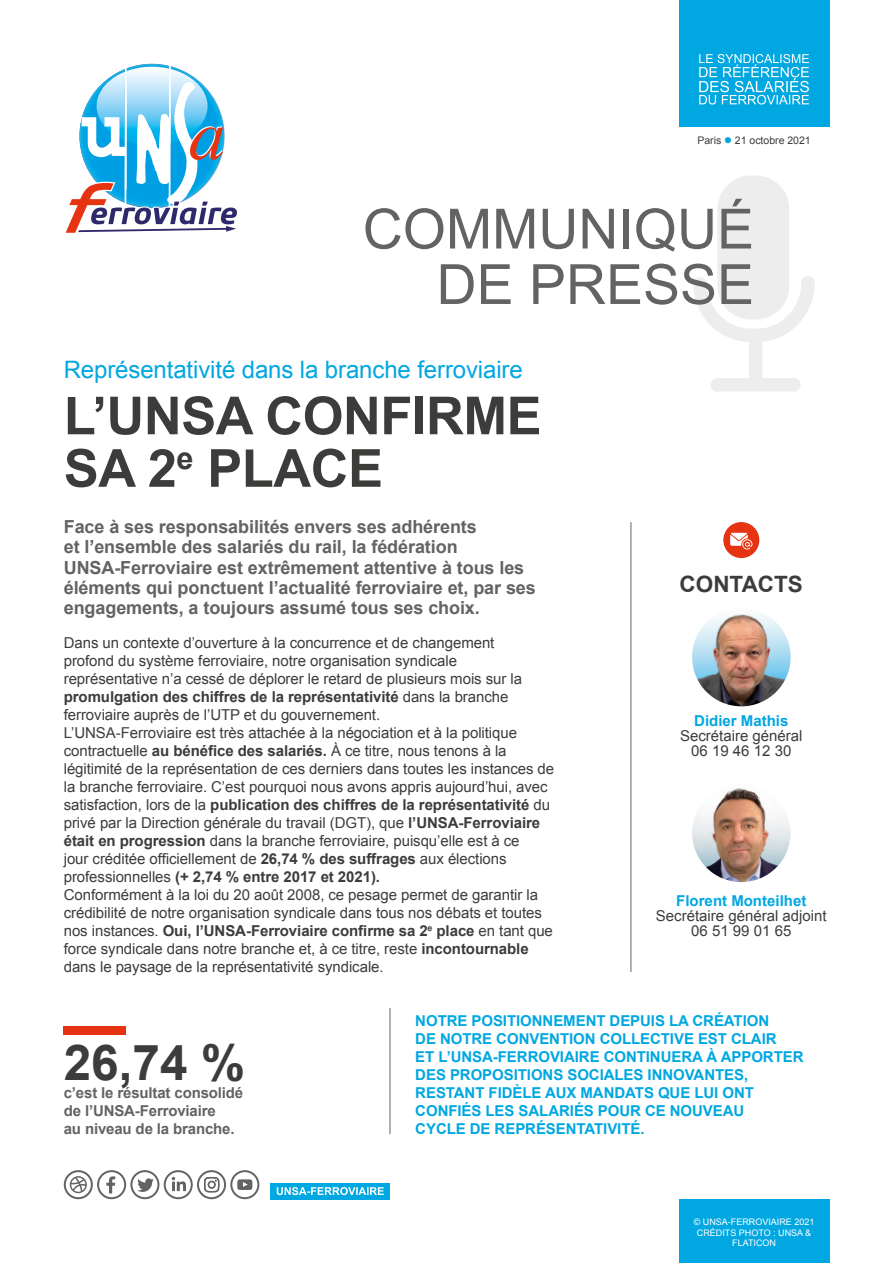
<style>
.page{position:relative;width:893px;height:1263px;background:#fff}
.page>*{position:absolute;margin:0;border:0;box-sizing:border-box;transform-origin:0 0}
.t1{font:55.5px/55.5px "Arial";color:#646363;text-align:right}
.t2{font:700 52.5px/52.5px "Arial";letter-spacing:-.01em;color:#3c3c3b}
.t3{font:700 49.5px "Arial";color:#3c3c3b}
.t4{font:24px "Arial";letter-spacing:-.005em;color:#00a7e1}
.t5{font:700 22.5px "Arial";color:#3c3c3b}
.t6{font:700 18px/20.2px "Arial";letter-spacing:-.005em;color:#646363}
.t7{font:15px/18px "Arial";letter-spacing:-.005em;color:#3c3c3b;text-align:center}
.t8{font:700 15px/18px "Arial";letter-spacing:-.005em;color:#00a7e1}
.t9{font:700 15px/18px "Arial";letter-spacing:-.01em;color:#646363}
.t10{font:10.5px "Arial";color:#3c3c3b}
.t11{font:9px/10.5px "Arial";color:#fff;text-align:center}
.s1{color:#00a7e1}
.s2{font-weight:700}
</style>
<div class="page">
<div style="left:717px;top:176px;width:72px;height:144px;background:#ededed;border-radius:34px"></div>
<svg style="left:693px;top:276px;width:122px;height:115px"></svg>
<svg style="left:64px;top:1170px;width:195px;height:29px"></svg>
<div style="left:679px;top:0;width:150px;height:126px;background:#00a7e1"></div>
<div style="left:679px;top:1199px;width:150px;height:64px;background:#00a7e1"></div>
<div style="left:64px;top:1026px;width:62px;height:8px;background:#e63312"></div>
<img style="left:692px;top:608px;width:99px;height:98px;border-radius:49px">
<img style="left:692px;top:783px;width:99px;height:99px;border-radius:49px">
<div style="left:723px;top:522px;width:36px;height:36px;background:#e63312;border-radius:50%"></div>
<svg style="left:730px;top:533px;width:22px;height:16px"></svg>
<hr style="left:631px;top:522px;width:1px;height:450px;background:#646363">
<hr style="left:390px;top:1008px;width:1px;height:126px;background:#646363">
<svg style="left:65px;top:64px;width:172px;height:169px"></svg>
<svg style="left:699px;top:54px;width:110px;height:51px"></svg>
<div style="left:271px;top:1183px;width:119px;height:16px;background:#00a7e1"></div>
<svg style="left:277px;top:1187px;width:107px;height:8px"></svg>
<p class="t10" style="left:697px;top:133px;width:115px">Paris <span class="s1">●</span> 21 octobre 2021</p>
<h1 class="t1" style="left:363px;top:202px;width:393px">COMMUNIQUÉ<br>DE PRESSE</h1>
<h3 class="t4" style="left:64px;top:353px;width:461px">Représentativité dans la branche ferroviaire</h3>
<h2 class="t2" style="left:64px;top:391px;width:479px">L’UNSA CONFIRME<br>SA 2<sup>e</sup> PLACE</h2>
<p class="t6" style="left:64px;top:517px;width:474px">Face à ses responsabilités envers ses adhérents<br>et l’ensemble des salariés du rail, la fédération UNSA-Ferroviaire est extrêmement attentive à tous les éléments qui ponctuent l’actualité ferroviaire et, par ses engagements, a toujours assumé tous ses choix.</p>
<p class="t7" style="left:64px;top:634px;width:492px;text-align:left">Dans un contexte d’ouverture à la concurrence et de changement<br>profond du système ferroviaire, notre organisation syndicale représentative n’a cessé de déplorer le retard de plusieurs mois sur la <span class="s2">promulgation des chiffres de la représentativité</span> dans la branche ferroviaire auprès de l’UTP et du gouvernement.<br>L’UNSA-Ferroviaire est très attachée à la négociation et à la politique contractuelle <span class="s2">au bénéfice des salariés.</span> À ce titre, nous tenons à la légitimité de la représentation de ces derniers dans toutes les instances de la branche ferroviaire. C’est pourquoi nous avons appris aujourd’hui, avec satisfaction, lors de la <span class="s2">publication des chiffres de la représentativité</span> du privé par la Direction générale du travail (DGT), que <span class="s2">l’UNSA-Ferroviaire était en progression</span> dans la branche ferroviaire, puisqu’elle est à ce<br>jour créditée officiellement de <span class="s2">26,74 % des suffrages</span> aux élections professionnelles <span class="s2">(+ 2,74 % entre 2017 et 2021).<br></span>Conformément à la loi du 20 août 2008, ce pesage permet de garantir la crédibilité de notre organisation syndicale dans tous nos débats et toutes nos instances. <span class="s2">Oui, l’UNSA-Ferroviaire confirme sa 2</span><sup>e</sup> <span class="s2">place</span> en tant que force syndicale dans notre branche et, à ce titre, reste <span class="s2">incontournable </span>dans le paysage de la représentativité syndicale.</p>
<h3 class="t5" style="left:680px;top:570px;width:125px">CONTACTS</h3>
<p class="t8" style="left:694px;top:712px;width:96px">Didier Mathis</p>
<p class="t7" style="left:680px;top:728px;width:124px;line-height:15px">Secrétaire général<br>06 19 46 12 30</p>
<p class="t8" style="left:676px;top:892px;width:132px">Florent Monteilhet</p>
<p class="t7" style="left:656px;top:908px;width:172px;line-height:15px">Secrétaire général adjoint<br>06 51 99 01 65</p>
<h3 class="t3" style="left:64px;top:1030px;width:183px">26,74 %</h3>
<p class="t9" style="left:64px;top:1084px;width:181px">c’est le résultat consolidé de l’UNSA-Ferroviaire<br>au niveau de la branche.</p>
<p class="t8" style="left:415px;top:1012px;width:390px">NOTRE POSITIONNEMENT DEPUIS LA CRÉATION<br>DE NOTRE CONVENTION COLLECTIVE EST CLAIR<br>ET L’UNSA-FERROVIAIRE CONTINUERA À APPORTER DES PROPOSITIONS SOCIALES INNOVANTES, RESTANT FIDÈLE AUX MANDATS QUE LUI ONT CONFIÉS LES SALARIÉS POUR CE NOUVEAU<br>CYCLE DE REPRÉSENTATIVITÉ.</p>
<p class="t11" style="left:694px;top:1217px;width:122px">© UNSA-FERROVIAIRE 2021<br>CRÉDITS PHOTO : UNSA &amp;<br>FLATICON</p>
</div>
